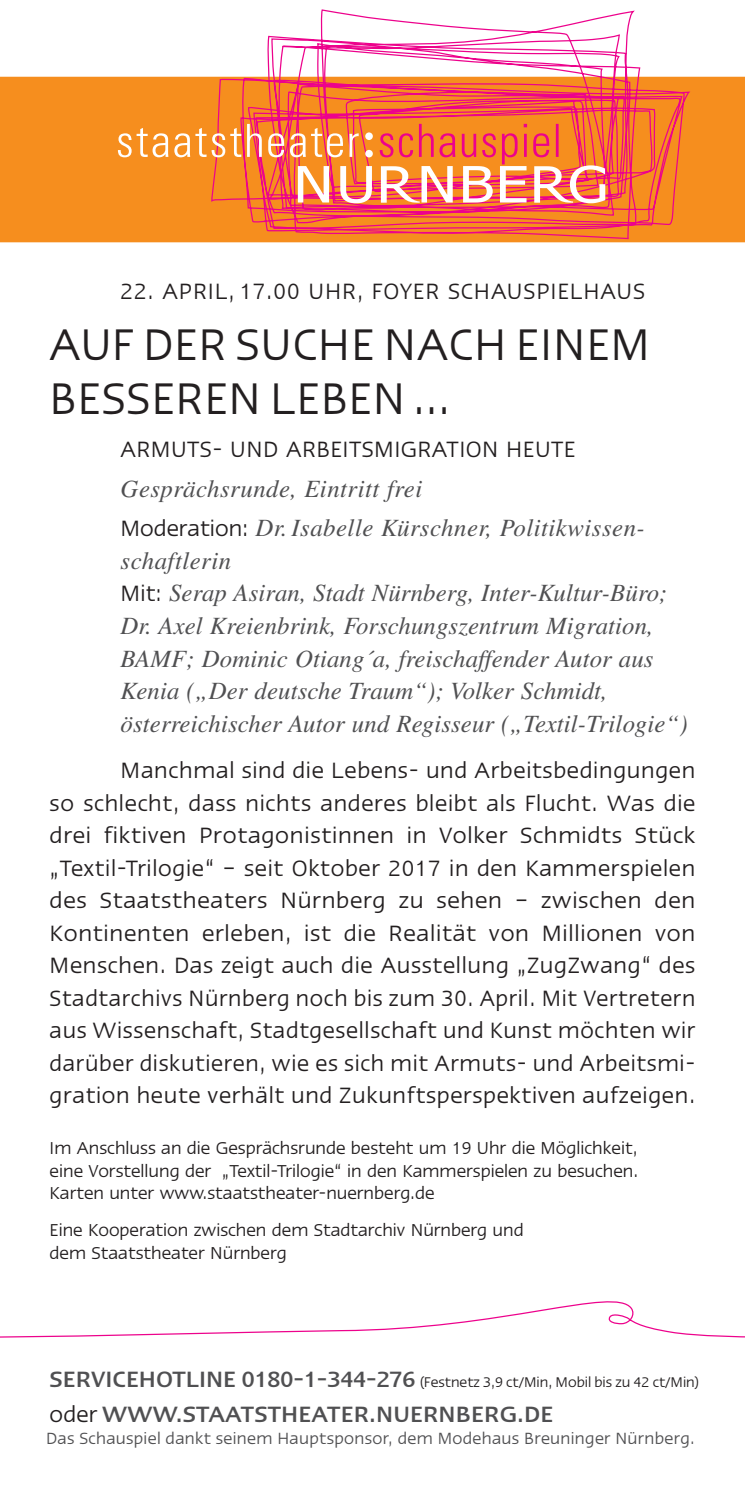
<style>
.page{position:relative;width:745px;height:1489px;background:#fff}
.page>*{position:absolute;margin:0;border:0;box-sizing:border-box;transform-origin:0 0}
.t1{font:45px/54px "Ergo LT Pro";letter-spacing:.02em;color:#231f20}
.t2{font:italic 24.75px/32.5px "Times LT Std";letter-spacing:.005em;color:#505052}
.t3{font:22.5px/32.5px "Ergo LT Pro";letter-spacing:.03em;color:#231f20;text-align:justify}
.t4{font:500 22.5px "Ergo LT Pro";letter-spacing:.01em;color:#505052}
.t5{font:17.5px/22.5px "Ergo LT Pro";color:#231f20;text-align:justify}
.t6{font:16.5px "Ergo LT Pro";letter-spacing:.02em;color:#505052}
.t7{font:14.25px "Ergo LT Pro";color:#231f20}
.s1{font-family:"Ergo LT Pro";font-style:normal;font-size:22.5px;color:#231f20}
.s2{font-weight:500;font-size:22.5px;color:#505052}
.s3{font-weight:400;color:#231f20}
</style>
<div class="page">
<div style="left:0;top:77px;width:744px;height:165px;background:#f68e1e"></div>
<svg style="left:57px;top:9px;width:635px;height:234px"></svg>
<svg style="left:118px;top:124px;width:487px;height:79px;background:#f68c51"></svg>
<svg style="left:0;top:1301px;width:744px;height:37px"></svg>
<p class="t3" style="left:120px;top:274px;width:525px">22. APRIL, 17.00 UHR, FOYER SCHAUSPIELHAUS</p>
<h1 class="t1" style="left:50px;top:317px;width:601px">AUF DER SUCHE NACH EINEM<br>BESSEREN LEBEN …</h1>
<p class="t3" style="left:120px;top:433px;width:456px">ARMUTS- UND ARBEITSMIGRATION HEUTE</p>
<p class="t2" style="left:120px;top:469px;width:525px;line-height:39.5px">Gesprächsrunde, Eintritt frei<br><span class="s1">Moderation:</span> Dr.Isabelle Kürschner, Politikwissen-</p>
<p class="t2" style="left:120px;top:544px;width:568px">schaftlerin<br><span class="s1">Mit:</span> Serap Asiran, Stadt Nürnberg, Inter-Kultur-Büro; Dr. Axel Kreienbrink, Forschungszentrum Migration, BAMF; Dominic Otiang´a, freischaffender Autor aus Kenia („Der deutsche Traum“); Volker Schmidt, österreichischer Autor und Regisseur („Textil-Trilogie“)</p>
<p class="t3" style="left:50px;top:754px;width:646px;text-indent:71px">Manchmal sind die Lebens- und Arbeitsbedingungen so schlecht, dass nichts anderes bleibt als Flucht. Was die drei fiktiven Protagonistinnen in Volker Schmidts Stück „Textil-Trilogie“ – seit Oktober 2017 in den Kammerspielen des Staatstheaters Nürnberg zu sehen – zwischen den Kontinenten erleben, ist die Realität von Millionen von Menschen. Das zeigt auch die Ausstellung „ZugZwang“ des Stadtarchivs Nürnberg noch bis zum 30. April. Mit Vertretern aus Wissenschaft, Stadtgesellschaft und Kunst möchten wir darüber diskutieren, wie es sich mit Armuts- und Arbeitsmi&shy;gration heute verhält und Zukunftsperspektiven aufzeigen.</p>
<p class="t5" style="left:50px;top:1136px;width:590px">Im Anschluss an die Gesprächsrunde besteht um 19 Uhr die Möglichkeit, eine Vorstellung der „Textil-Trilogie“ in den Kammerspielen zu besuchen.<br>Karten unter www.staatstheater-nuernberg.de</p>
<p class="t5" style="left:50px;top:1218px;width:475px">Eine Kooperation zwischen dem Stadtarchiv Nürnberg und dem Staatstheater Nürnberg</p>
<p class="t7" style="left:50px;top:1373px;width:650px"><span class="s2">SERVICEHOTLINE 0180-1-344-276</span> (Festnetz 3,9 ct/Min, Mobil bis zu 42 ct/Min)</p>
<p class="t4" style="left:50px;top:1399px;width:504px"><span class="s3">oder</span> WWW.STAATSTHEATER.NUERNBERG.DE</p>
<p class="t6" style="left:46px;top:1427px;width:649px">Das Schauspiel dankt seinem Hauptsponsor, dem Modehaus Breuninger Nürnberg.</p>
</div>
